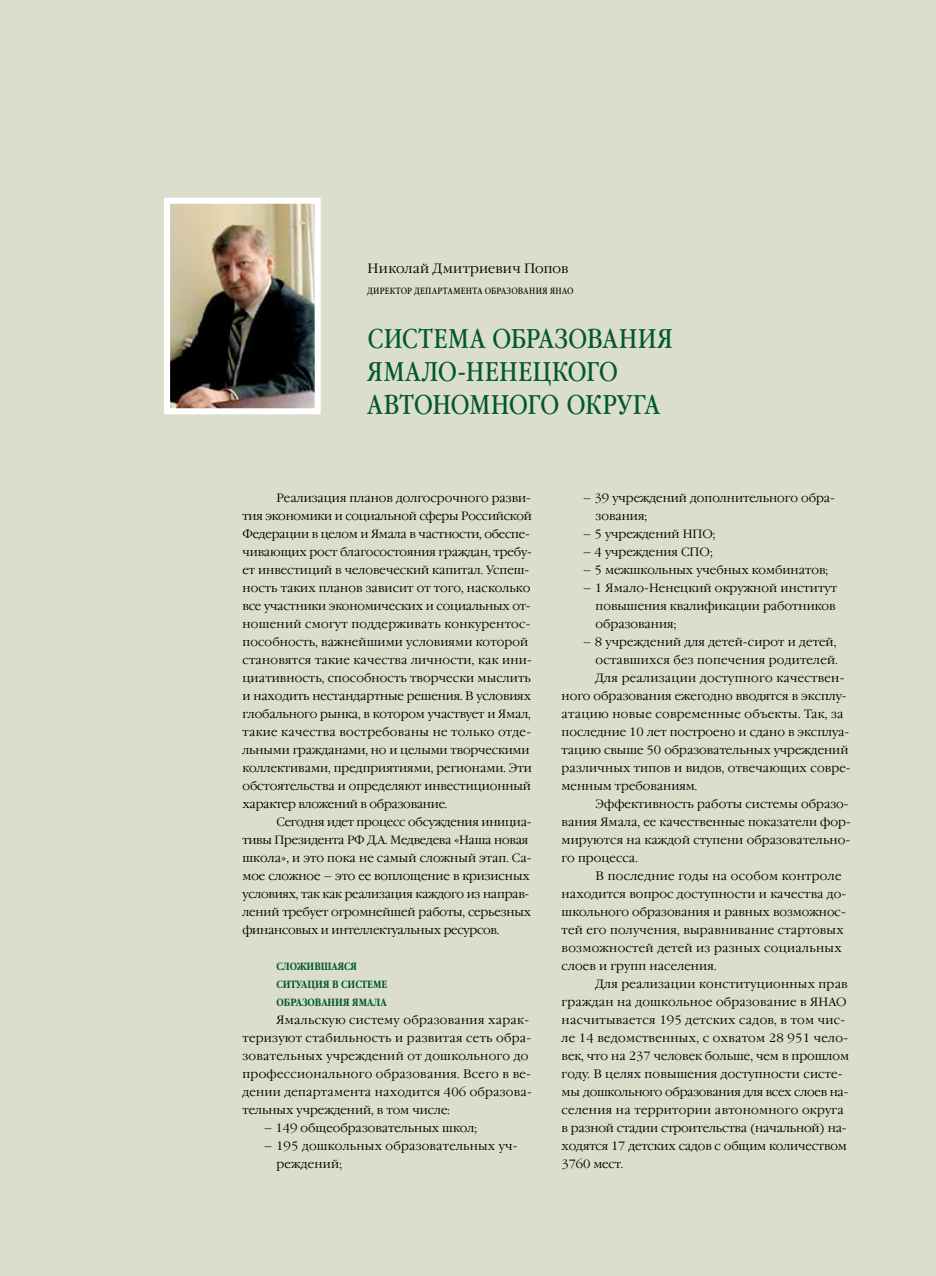
<style>
.page{position:relative;width:936px;height:1276px;background:#fff}
.page>*{position:absolute;margin:0;border:0;box-sizing:border-box;transform-origin:0 0}
.t1{font:27px/33px "Garamond Book Narrow C";letter-spacing:.03em;color:#00582d}
.t2{font:300 13.5px "Garamond C";letter-spacing:.015em;color:#000}
.t3{font:300 12px/18px "Garamond C";color:#000}
.t4{font:300 12px/18px "Garamond C";letter-spacing:.025em;color:#000}
.t5{font:300 12px/18px "Garamond C";letter-spacing:-.02em;color:#000}
.t6{font:300 12px/18px "Garamond C";letter-spacing:.02em;color:#000}
.t7{font:700 10.5px/18px "Garamond Narrow C";color:#00582d}
.t8{font:9px "Garamond Book Narrow C";letter-spacing:.055em;color:#000}
</style>
<div class="page">
<div style="left:0;top:0;width:935px;height:1276px;background:#dbdeca"></div>
<img style="left:171px;top:205px;width:142px;height:202px">
<div style="left:164px;top:198px;width:156px;height:216px;border:6px solid #fff"></div>
<p class="t2" style="left:367px;top:261px;width:202px">Николай Дмитриевич Попов</p>
<p class="t8" style="left:367px;top:286px;width:190px">Директор Департамента образования ЯНАО</p>
<h1 class="t1" style="left:367px;top:323px;width:307px">Система образования<br>Ямало-Ненецкого автономного округа</h1>
<p class="t3" style="left:242px;top:489px;width:291px;text-indent:34px">Реализация планов долгосрочного разви&shy;тия экономики и социальной сферы Российской Федерации в целом и Ямала в частности, обеспе&shy;чивающих рост благосостояния граждан, требу&shy;ет инвестиций в человеческий капитал. Успеш&shy;ность таких планов зависит от того, насколько все участники экономических и социальных от&shy;ношений смогут поддерживать конкурентос&shy;пособность, важнейшими условиями которой становятся такие качества личности, как ини&shy;циативность, способность творчески мыслить и находить нестандартные решения. В условиях глобального рынка, в котором участвует и Ямал, такие качества востребованы не только отде&shy;льными гражданами, но и целыми творческими коллективами, предприятиями, регионами. Эти обстоятельства и определяют инвестиционный характер вложений в образование.</p>
<p class="t5" style="left:242px;top:813px;width:291px;text-indent:34px">Сегодня идет процесс обсуждения инициа&shy;тивы Президента РФ Д.А. Медведева «Наша новая школа», и это пока не самый сложный этап. Са&shy;мое сложное – это ее воплощение в кризисных условиях, так как реализация каждого из направ&shy;лений требует огромнейшей работы, серьезных финансовых и интеллектуальных ресурсов.</p>
<p class="t7" style="left:276px;top:958px;width:112px">Сложившаяся ситуация в системе образования Ямала</p>
<p class="t4" style="left:242px;top:1011px;width:291px;text-indent:34px">Ямальскую систему образования харак&shy;теризуют стабильность и развитая сеть обра&shy;зовательных учреждений от дошкольного до профессионального образования. Всего в ве&shy;дении департамента находится 406 образова&shy;тельных учреждений, в том числе:</p>
<p class="t3" style="left:264px;top:1119px;width:215px">– 149 общеобразовательных школ;</p>
<p class="t6" style="left:276px;top:1137px;width:242px;text-indent:-13px">– 195 дошкольных образовательных уч&shy;реждений;</p>
<p class="t3" style="left:595px;top:489px;width:241px;text-indent:-13px">– 39 учреждений дополнительного обра&shy;зования;</p>
<p class="t3" style="left:583px;top:525px;width:134px">– 5 учреждений НПО;</p>
<p class="t3" style="left:583px;top:543px;width:131px">– 4 учреждения СПО;</p>
<p class="t3" style="left:583px;top:561px;width:247px">– 5 межшкольных учебных комбинатов;</p>
<p class="t3" style="left:595px;top:579px;width:243px;text-indent:-13px">– 1 Ямало-Ненецкий окружной институт повышения квалификации работников образования;</p>
<p class="t3" style="left:583px;top:633px;width:255px">– 8 учреждений для детей-сирот и детей,</p>
<p class="t6" style="left:595px;top:651px;width:243px">оставшихся без попечения родителей.</p>
<p class="t4" style="left:595px;top:669px;width:250px">Для реализации доступного качествен-</p>
<p class="t3" style="left:561px;top:687px;width:286px">ного образования ежегодно вводятся в эксплу-</p>
<p class="t4" style="left:561px;top:705px;width:283px">атацию новые современные объекты. Так, за</p>
<p class="t3" style="left:561px;top:723px;width:289px">последние 10 лет построено и сдано в эксплуа-</p>
<p class="t3" style="left:561px;top:741px;width:288px">тацию свыше 50 образовательных учреждений</p>
<p class="t3" style="left:561px;top:759px;width:290px">различных типов и видов, отвечающих совре-</p>
<p class="t3" style="left:561px;top:777px;width:137px">менным требованиям.</p>
<p class="t3" style="left:595px;top:795px;width:254px">Эффективность работы системы образо-</p>
<p class="t3" style="left:561px;top:813px;width:290px">вания Ямала, ее качественные показатели фор-</p>
<p class="t3" style="left:561px;top:831px;width:290px">мируются на каждой ступени образовательно-</p>
<p class="t3" style="left:561px;top:849px;width:78px">го процесса.</p>
<p class="t4" style="left:595px;top:867px;width:247px">В последние годы на особом контроле</p>
<p class="t3" style="left:561px;top:885px;width:286px">находится вопрос доступности и качества до-</p>
<p class="t3" style="left:561px;top:903px;width:286px">школьного образования и равных возможнос-</p>
<p class="t6" style="left:561px;top:921px;width:283px">тей его получения, выравнивание стартовых</p>
<p class="t4" style="left:561px;top:939px;width:281px">возможностей детей из разных социальных</p>
<p class="t3" style="left:561px;top:957px;width:156px">слоев и групп населения.</p>
<p class="t6" style="left:595px;top:975px;width:253px">Для реализации конституционных прав</p>
<p class="t6" style="left:561px;top:993px;width:286px">граждан на дошкольное образование в ЯНАО</p>
<p class="t4" style="left:561px;top:1011px;width:285px">насчитывается 195 детских садов, в том чис-</p>
<p class="t4" style="left:561px;top:1029px;width:288px">ле 14 ведомственных, с охватом 28 951 чело-</p>
<p class="t3" style="left:561px;top:1047px;width:289px">век, что на 237 человек больше, чем в прошлом</p>
<p class="t3" style="left:561px;top:1065px;width:282px">году. В целях повышения доступности систе-</p>
<p class="t5" style="left:561px;top:1083px;width:288px">мы дошкольного образования для всех слоев на-</p>
<p class="t4" style="left:561px;top:1101px;width:284px">селения на территории автономного округа</p>
<p class="t3" style="left:561px;top:1119px;width:286px">в разной стадии строительства (начальной) на-</p>
<p class="t3" style="left:561px;top:1137px;width:287px">ходятся 17 детских садов с общим количеством</p>
<p class="t3" style="left:561px;top:1155px;width:63px">3760 мест.</p>
</div>
